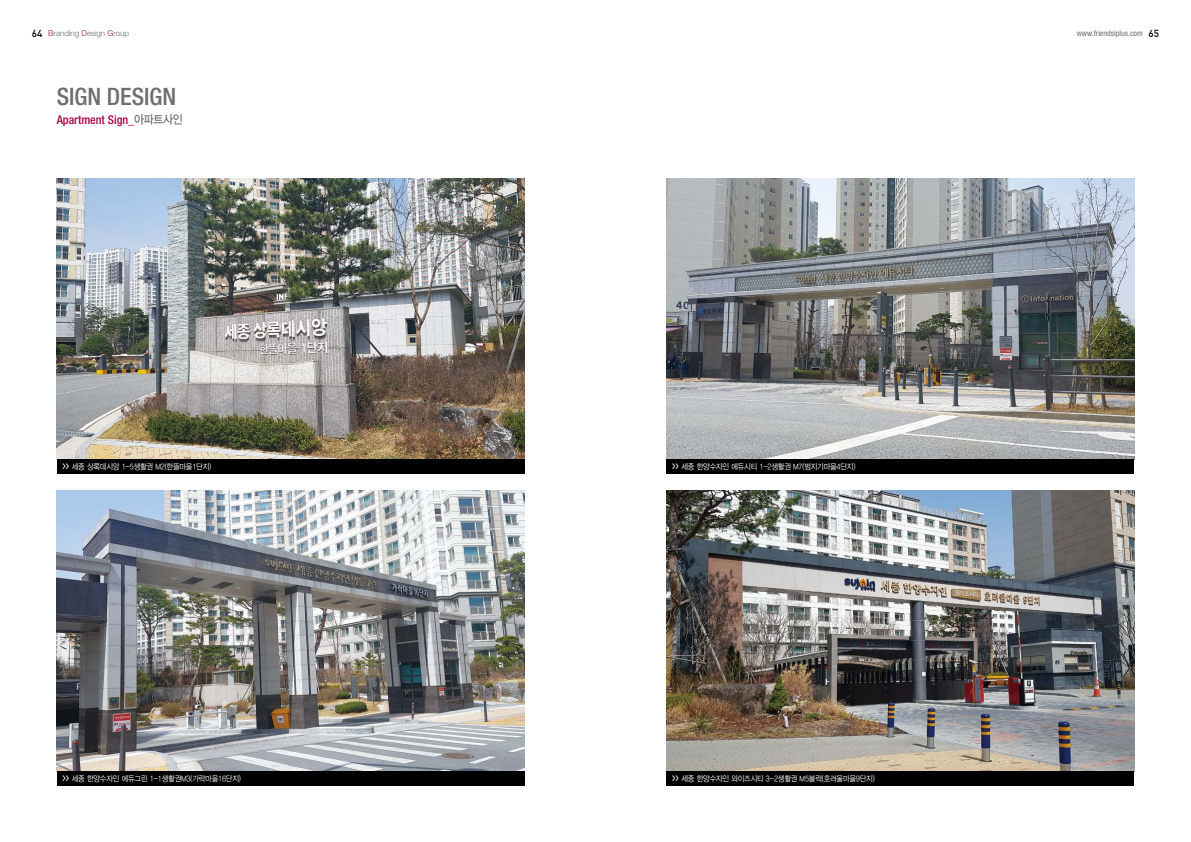
<style>
.page{position:relative;width:1191px;height:842px;background:#fff}
.page>*{position:absolute;margin:0;border:0;box-sizing:border-box;transform-origin:0 0}
.t1{font:500 condensed 24px "Helvetica Neue LT Std";color:#716d6f}
.t2{font:500 condensed 12px "Helvetica Neue LT Std";color:#a90044}
.t3{font:8px "YDIYGO320";letter-spacing:-.025em;color:#fff;scale:.9 1}
.t4{font:condensed 8px "Helvetica Neue LT Std";color:#716d6f}
.t5{font:300 8px "Helvetica Neue LT Std";color:#716d6f}
.s1{font-family:"Dinmed";font-weight:400;font-size:10px;color:#000}
.s2{color:#a10c3f}
.s3{font-family:"Dinmed";font-stretch:normal;font-size:10px;color:#000}
.s4{font-family:"YDIYGO330";font-weight:400;font-stretch:normal;color:#716d6f}
.s5{font-family:"YDIYGO350";font-size:6px}
</style>
<div class="page">
<img style="left:57px;top:490px;width:467px;height:281px">
<div style="left:57px;top:771px;width:467px;height:14px;background:#000"></div>
<img style="left:57px;top:179px;width:467px;height:280px">
<div style="left:57px;top:459px;width:467px;height:14px;background:#000"></div>
<img style="left:666px;top:490px;width:468px;height:281px">
<img style="left:666px;top:179px;width:468px;height:280px">
<div style="left:666px;top:771px;width:468px;height:14px;background:#000"></div>
<div style="left:666px;top:459px;width:468px;height:14px;background:#000"></div>
<p class="t5" style="left:32px;top:29px;width:99px"><span class="s1">64</span> <span class="s2">B</span>randing <span class="s2">D</span>esign <span class="s2">G</span>roup</p>
<p class="t4" style="left:1076px;top:29px;width:84px">www.friendsiplus.com <span class="s3">65</span></p>
<h1 class="t1" style="left:57px;top:82px;width:121px">SIGN DESIGN</h1>
<h2 class="t2" style="left:57px;top:112px;width:128px">Apartment Sign_<span class="s4">아파트사인</span></h2>
<p class="t3" style="left:62px;top:462px;width:167px"><span class="s5">&gt;&gt;</span> 세종 상록데시앙 1-5생활권 M2(한뜰마을1단지)</p>
<p class="t3" style="left:62px;top:774px;width:200px"><span class="s5">&gt;&gt;</span> 세종 한양수자인 에듀그린 1-1생활권M3(가락마을16단지)</p>
<p class="t3" style="left:672px;top:462px;width:205px"><span class="s5">&gt;&gt;</span> 세종 한양수자인 에듀시티 1-2생활권 M7(범지기마을4단지)</p>
<p class="t3" style="left:672px;top:774px;width:227px"><span class="s5">&gt;&gt;</span> 세종 한양수자인 와이즈시티 3-2생활권 M5블럭(호려울마을9단지)</p>
</div>
